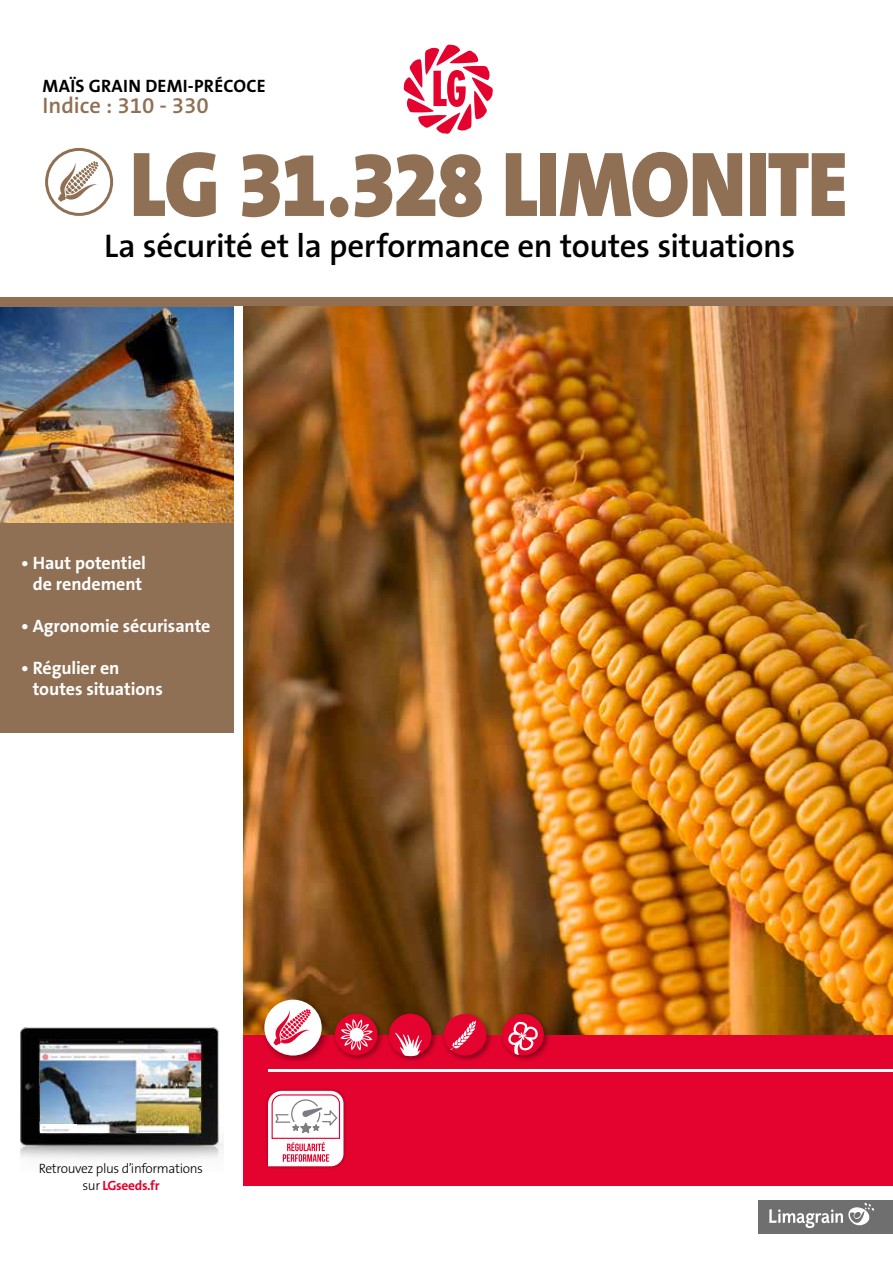
<style>
.page{position:relative;width:893px;height:1263px;background:#fff}
.page>*{position:absolute;margin:0;border:0;box-sizing:border-box;transform-origin:0 0}
.t1{font:900 93px "The Sans B W9";letter-spacing:-.02em;color:#8f7054;scale:.9 1}
.t2{font:600 33px "The Sans B W6";letter-spacing:-.015em;color:#000}
.t3{font:600 22.5px "The Sans B W6";color:#8f7054}
.t4{font:700 18px/21px "The Sans B W7";letter-spacing:-.005em;color:#fff;text-align:center}
.t5{font:700 18px "The Sans B W7";letter-spacing:.015em;color:#000}
.t6{font:300 13.5px "The Sans B W3";letter-spacing:-.025em;color:#000}
.t7{font:700 13.5px "The Sans B W7";letter-spacing:-.025em;color:#e4032e}
.s1{font-family:"The Sans B W3";font-weight:300;color:#000}
</style>
<div class="page">
<img style="left:244px;top:306px;width:649px;height:729px">
<div style="left:0;top:302px;width:234px;height:430px;background:#8f7054"></div>
<svg style="left:45px;top:148px;width:68px;height:68px"></svg>
<svg style="left:403px;top:44px;width:90px;height:90px"></svg>
<div style="left:758px;top:1200px;width:135px;height:33px;background:#706f6f"></div>
<svg style="left:769px;top:1203px;width:105px;height:26px"></svg>
<div style="left:0;top:298px;width:893px;height:8px;background:#8f7054"></div>
<img style="left:21px;top:1027px;width:203px;height:132px">
<img style="left:40px;top:1061px;width:161px;height:72px">
<img style="left:41px;top:1124px;width:35px;height:9px">
<div style="left:243px;top:1035px;width:650px;height:151px;background:#e4032e"></div>
<hr style="left:268px;top:1068px;width:625px;height:3px;background:#fff">
<img style="left:262px;top:996px;width:66px;height:65px">
<div style="left:264px;top:1000px;width:58px;height:55px;background:#fff;border-radius:50%"></div>
<svg style="left:273px;top:1009px;width:38px;height:36px"></svg>
<img style="left:333px;top:1011px;width:51px;height:49px">
<div style="left:335px;top:1014px;width:43px;height:41px;background:#e4032e;border-radius:50%"></div>
<svg style="left:340px;top:1019px;width:33px;height:31px"></svg>
<img style="left:387px;top:1011px;width:51px;height:50px">
<div style="left:389px;top:1014px;width:42px;height:42px;background:#e4032e;border-radius:50%"></div>
<svg style="left:395px;top:1033px;width:27px;height:23px"></svg>
<img style="left:442px;top:1011px;width:51px;height:50px">
<svg style="left:444px;top:1014px;width:42px;height:41px"></svg>
<img style="left:502px;top:1011px;width:50px;height:50px">
<div style="left:502px;top:1014px;width:42px;height:41px;background:#e4032e;border-radius:50%"></div>
<svg style="left:508px;top:1022px;width:30px;height:33px"></svg>
<img style="left:266px;top:1089px;width:80px;height:79px">
<svg style="left:268px;top:1091px;width:75px;height:75px;background:#f2d7dc"></svg>
<img style="left:0;top:307px;width:234px;height:216px">
<p class="t5" style="left:43px;top:74px;width:225px">MAÏS GRAIN DEMI-PRÉCOCE</p>
<p class="t3" style="left:43px;top:91px;width:168px">Indice : 310 - 330</p>
<h1 class="t1" style="left:130px;top:125px;width:799px">LG 31.328 LIMONITE</h1>
<h2 class="t2" style="left:104px;top:225px;width:693px">La sécurité et la performance en toutes situations</h2>
<p class="t4" style="left:21px;top:552px;width:126px">• Haut potentiel de rendement</p>
<p class="t4" style="left:21px;top:615px;width:191px">• Agronomie sécurisante</p>
<p class="t4" style="left:33px;top:658px;width:132px;text-align:left;text-indent:-12px">• Régulier en toutes situations</p>
<p class="t6" style="left:39px;top:1160px;width:166px">Retrouvez plus d’informations</p>
<p class="t7" style="left:82px;top:1176px;width:79px"><span class="s1">sur</span> LGseeds.fr</p>
</div>
